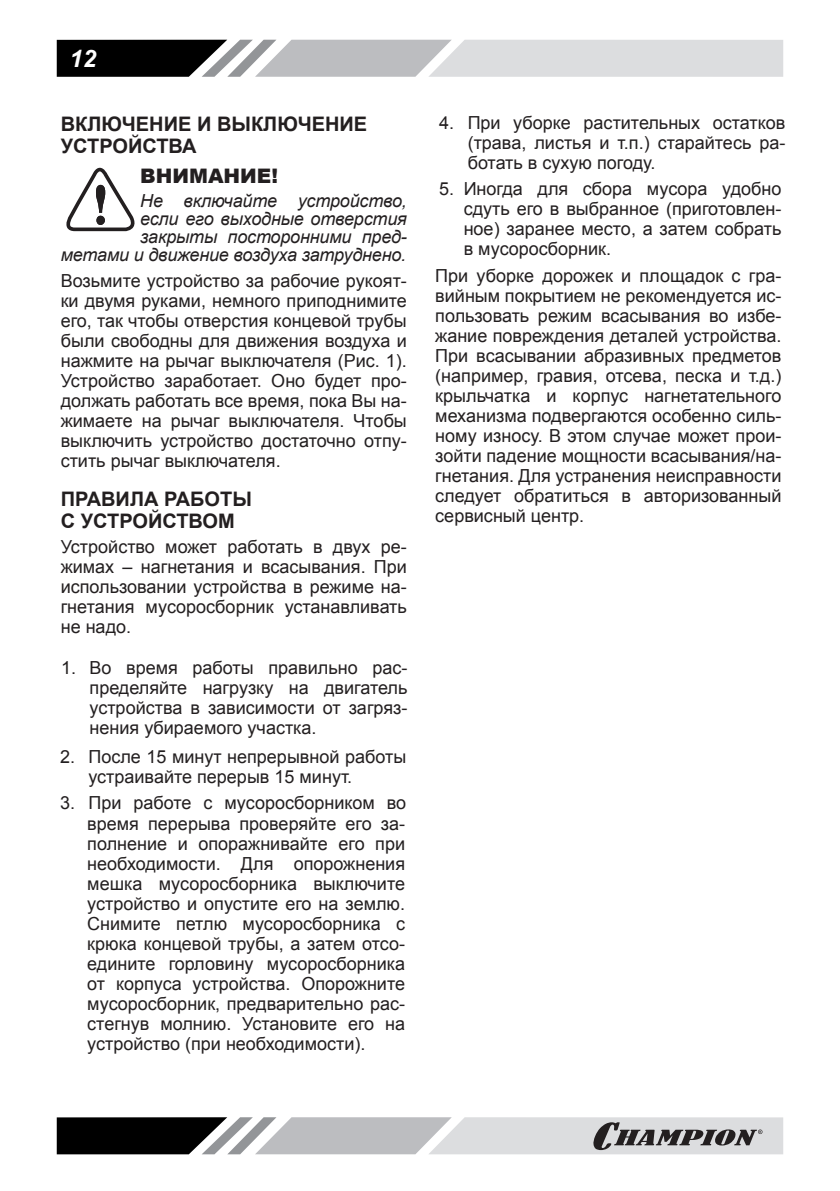
<style>
.page{position:relative;width:840px;height:1191px;background:#fff}
.page>*{position:absolute;margin:0;border:0;box-sizing:border-box;transform-origin:0 0}
.t1{font:italic 700 24px "Arial";color:#fff}
.t2{font:700 20px/22px "Arial";color:#231f20}
.t3{font:900 20px "Arial";color:#231f20}
.t4{font:18px/20px "Arial";color:#231f20;text-align:justify}
.t5{font:italic 18px/18px "Arial";letter-spacing:-.01em;color:#231f20;text-align:right}
</style>
<div class="page">
<svg style="left:57px;top:40px;width:725px;height:37px;background:#a7a8a9"></svg>
<svg style="left:57px;top:1117px;width:725px;height:37px;background:#9c9c9e"></svg>
<svg style="left:66px;top:168px;width:69px;height:63px"></svg>
<p class="t1" style="left:70px;top:42px;width:32px">1212</p>
<p class="t2" style="left:61px;top:114px;width:308px">ВКЛЮЧЕНИЕ И ВЫКЛЮЧЕНИЕ<br>УСТРОЙСТВА</p>
<p class="t3" style="left:140px;top:161px;width:139px">ВНИМАНИЕ!</p>
<p class="t5" style="left:61px;top:192px;width:347px">Не включайте устройство,<br>если его выходные отверстия закрыты посторонними пред-<br>метами и движение воздуха затруднено.</p>
<p class="t4" style="left:61px;top:270px;width:347px">Возьмите устройство за рабочие рукоят&shy;ки двумя руками, немного приподнимите его, так чтобы отверстия концевой трубы были свободны для движения воздуха и нажмите на рычаг выключателя (Рис. 1).<br>Устройство заработает. Оно будет про&shy;должать работать все время, пока Вы на&shy;жимаете на рычаг выключателя. Чтобы выключить устройство достаточно отпу&shy;стить рычаг выключателя.</p>
<p class="t2" style="left:61px;top:488px;width:193px">ПРАВИЛА РАБОТЫ<br>С УСТРОЙСТВОМ</p>
<p class="t4" style="left:61px;top:537px;width:347px">Устройство может работать в двух ре&shy;жимах – нагнетания и всасывания. При использовании устройства в режиме на&shy;гнетания мусоросборник устанавливать не надо.</p>
<p class="t4" style="left:89px;top:658px;width:319px;text-indent:-28px">1. Во время работы правильно рас&shy;пределяйте нагрузку на двигатель устройства в зависимости от загряз&shy;нения убираемого участка.</p>
<p class="t4" style="left:88px;top:747px;width:319px;text-indent:-28px">2. После 15 минут непрерывной работы устраивайте перерыв 15 минут.</p>
<p class="t4" style="left:87px;top:792px;width:320px;text-indent:-27px">3. При работе с мусоросборником во время перерыва проверяйте его за&shy;полнение и опоражнивайте его при необходимости. Для опорожнения мешка мусоросборника выключите устройство и опустите его на землю.<br>Снимите петлю мусоросборника с крюка концевой трубы, а затем отсо&shy;едините горловину мусоросборника от корпуса устройства. Опорожните мусоросборник, предварительно рас&shy;стегнув молнию. Установите его на устройство (при необходимости).</p>
<p class="t4" style="left:467px;top:113px;width:319px;text-indent:-28px">4. При уборке растительных остатков (трава, листья и т.п.) старайтесь ра&shy;ботать в сухую погоду.</p>
<p class="t4" style="left:463px;top:179px;width:319px;text-indent:-24px">5. Иногда для сбора мусора удобно сдуть его в выбранное (приготовлен&shy;ное) заранее место, а затем собрать в мусоросборник.</p>
<p class="t4" style="left:435px;top:266px;width:347px">При уборке дорожек и площадок с гра&shy;вийным покрытием не рекомендуется ис&shy;пользовать режим всасывания во избе&shy;жание повреждения деталей устройства.<br>При всасывании абразивных предметов (например, гравия, отсева, песка и т.д.) крыльчатка и корпус нагнетательного механизма подвергаются особенно силь&shy;ному износу. В этом случае может прои&shy;зойти падение мощности всасывания/на&shy;гнетания. Для устранения неисправности следует обратиться в авторизованный сервисный центр.</p>
</div>
